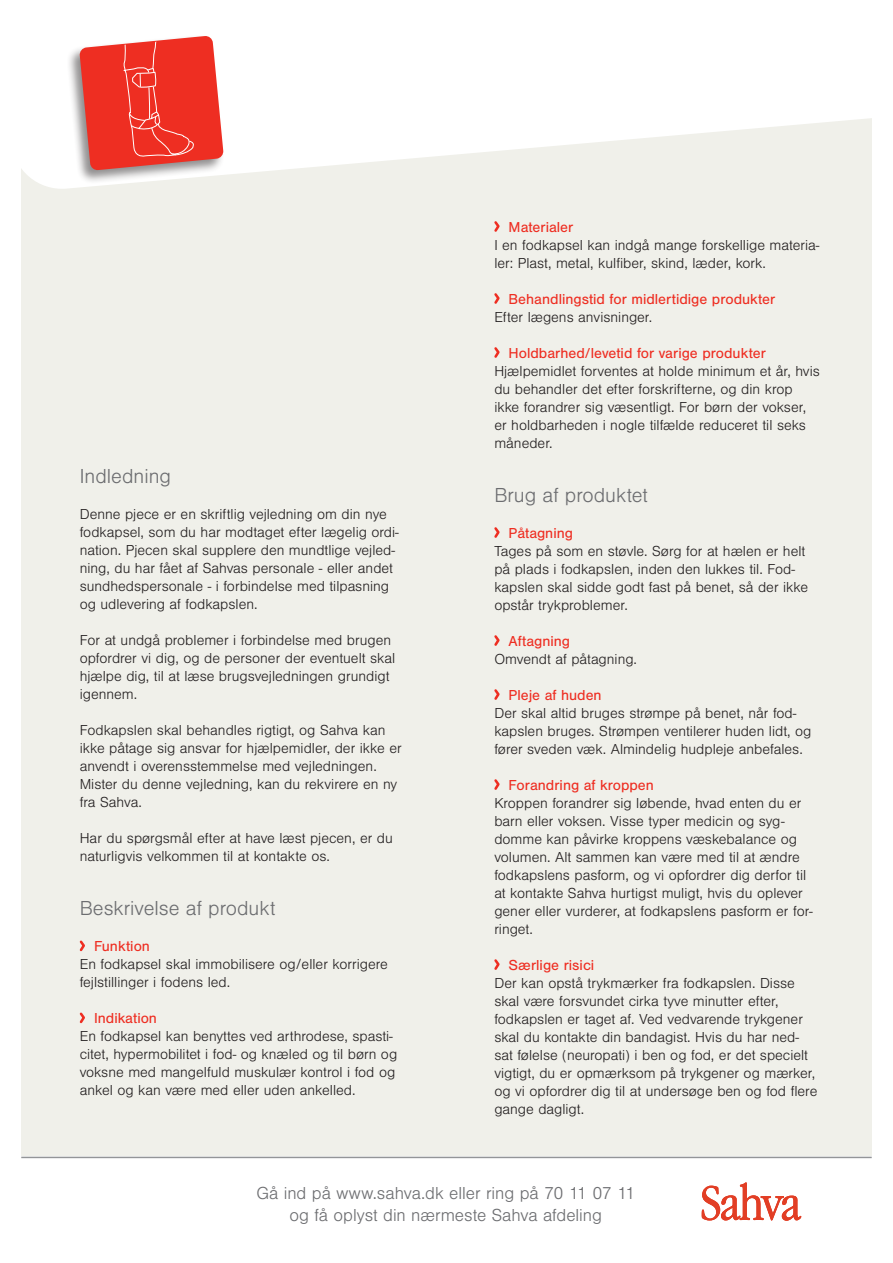
<style>
.page{position:relative;width:893px;height:1263px;background:#fff}
.page>*{position:absolute;margin:0;border:0;box-sizing:border-box;transform-origin:0 0}
.t1{font:300 21px "Nimbus San";color:#6c6d70}
.t2{font:300 18px/21.6px "Nimbus San";letter-spacing:-.005em;color:#6c6d70;text-align:center}
.t3{font:300 15px/18px "Nimbus San";color:#231f20}
.t4{font:15px "Nimbus San";color:#ee2e22}
</style>
<div class="page">
<div style="left:21px;top:0;width:851px;height:1263px;background:#f0f0ea"></div>
<svg style="left:21px;top:0;width:851px;height:189px;fill:#fff"></svg>
<div style="left:66px;top:34px;width:159px;height:150px;background:#231f20;opacity:.5"></div>
<svg style="left:79px;top:36px;width:145px;height:134px;background:#eb4e44"></svg>
<div style="left:0;top:1157px;width:893px;height:106px;background:#fff"></div>
<hr style="left:21px;top:1157px;width:851px;height:1px;background:#939598">
<svg style="left:79px;top:940px;width:6px;height:12px"></svg>
<svg style="left:79px;top:1012px;width:6px;height:12px"></svg>
<svg style="left:494px;top:221px;width:6px;height:11px"></svg>
<svg style="left:494px;top:293px;width:6px;height:11px"></svg>
<svg style="left:494px;top:347px;width:6px;height:11px"></svg>
<svg style="left:494px;top:527px;width:6px;height:11px"></svg>
<svg style="left:494px;top:635px;width:6px;height:11px"></svg>
<svg style="left:494px;top:689px;width:6px;height:11px"></svg>
<svg style="left:494px;top:779px;width:6px;height:11px"></svg>
<svg style="left:494px;top:959px;width:6px;height:11px"></svg>
<svg style="left:701px;top:1182px;width:100px;height:39px"></svg>
<h1 class="t1" style="left:80px;top:465px;width:93px">Indledning</h1>
<p class="t3" style="left:80px;top:506px;width:321px">Denne pjece er en skriftlig vejledning om din nye fodkapsel, som du har modtaget efter lægelig ordi&shy;nation. Pjecen skal supplere den mundtlige vejled&shy;ning, du har fået af Sahvas personale - eller andet sundhedspersonale - i forbindelse med tilpasning og udlevering af fodkapslen.</p>
<p class="t3" style="left:80px;top:632px;width:317px">For at undgå problemer i forbindelse med brugen opfordrer vi dig, og de personer der eventuelt skal hjælpe dig, til at læse brugsvejledningen grundigt igennem.</p>
<p class="t3" style="left:80px;top:722px;width:324px">Fodkapslen skal behandles rigtigt, og Sahva kan ikke påtage sig ansvar for hjælpemidler, der ikke er anvendt i overensstemmelse med vejledningen.<br>Mister du denne vejledning, kan du rekvirere en ny fra Sahva.</p>
<p class="t3" style="left:80px;top:830px;width:315px">Har du spørgsmål efter at have læst pjecen, er du naturligvis velkommen til at kontakte os.</p>
<h1 class="t1" style="left:80px;top:897px;width:197px">Beskrivelse af produkt</h1>
<p class="t4" style="left:94px;top:938px;width:57px">Funktion</p>
<p class="t3" style="left:80px;top:956px;width:310px">En fodkapsel skal immobilisere og/eller korrigere fejlstillinger i fodens led.</p>
<p class="t4" style="left:94px;top:1010px;width:65px">Indikation</p>
<p class="t3" style="left:80px;top:1028px;width:319px">En fodkapsel kan benyttes ved arthrodese, spasti&shy;citet, hypermobilitet i fod- og knæled og til børn og voksne med mangelfuld muskulær kontrol i fod og ankel og kan være med eller uden ankelled.</p>
<p class="t4" style="left:509px;top:219px;width:66px">Materialer</p>
<p class="t3" style="left:494px;top:236px;width:327px">I en fodkapsel kan indgå mange forskellige materia&shy;ler: Plast, metal, kulfiber, skind, læder, kork.</p>
<p class="t4" style="left:509px;top:291px;width:268px">Behandlingstid for midlertidige produkter</p>
<p class="t3" style="left:494px;top:308px;width:160px">Efter lægens anvisninger.</p>
<p class="t4" style="left:509px;top:345px;width:259px">Holdbarhed/levetid for varige produkter</p>
<p class="t3" style="left:494px;top:362px;width:327px">Hjælpemidlet forventes at holde minimum et år, hvis du behandler det efter forskrifterne, og din krop ikke forandrer sig væsentligt. For børn der vokser, er holdbarheden i nogle tilfælde reduceret til seks måneder.</p>
<h1 class="t1" style="left:494px;top:484px;width:155px">Brug af produktet</h1>
<p class="t4" style="left:509px;top:525px;width:66px">Påtagning</p>
<p class="t3" style="left:494px;top:542px;width:315px">Tages på som en støvle. Sørg for at hælen er helt på plads i fodkapslen, inden den lukkes til. Fod&shy;kapslen skal sidde godt fast på benet, så der ikke opstår trykproblemer.</p>
<p class="t4" style="left:509px;top:633px;width:63px">Aftagning</p>
<p class="t3" style="left:494px;top:650px;width:144px">Omvendt af påtagning.</p>
<p class="t4" style="left:509px;top:687px;width:95px">Pleje af huden</p>
<p class="t3" style="left:494px;top:704px;width:319px">Der skal altid bruges strømpe på benet, når fod&shy;kapslen bruges. Strømpen ventilerer huden lidt, og fører sveden væk. Almindelig hudpleje anbefales.</p>
<p class="t4" style="left:509px;top:777px;width:147px">Forandring af kroppen</p>
<p class="t3" style="left:494px;top:794px;width:320px">Kroppen forandrer sig løbende, hvad enten du er barn eller voksen. Visse typer medicin og syg&shy;domme kan påvirke kroppens væskebalance og volumen. Alt sammen kan være med til at ændre fodkapslens pasform, og vi opfordrer dig derfor til at kontakte Sahva hurtigst muligt, hvis du oplever gener eller vurderer, at fodkapslens pasform er for&shy;ringet.</p>
<p class="t4" style="left:509px;top:957px;width:87px">Særlige risici</p>
<p class="t3" style="left:494px;top:974px;width:325px">Der kan opstå trykmærker fra fodkapslen. Disse skal være forsvundet cirka tyve minutter efter, fodkapslen er taget af. Ved vedvarende trykgener skal du kontakte din bandagist. Hvis du har ned&shy;sat følelse (neuropati) i ben og fod, er det specielt vigtigt, du er opmærksom på trykgener og mærker, og vi opfordrer dig til at undersøge ben og fod flere gange dagligt.</p>
<p class="t2" style="left:256px;top:1183px;width:380px">Gå ind på www.sahva.dk eller ring på 70 11 07 11 og få oplyst din nærmeste Sahva afdeling</p>
</div>
